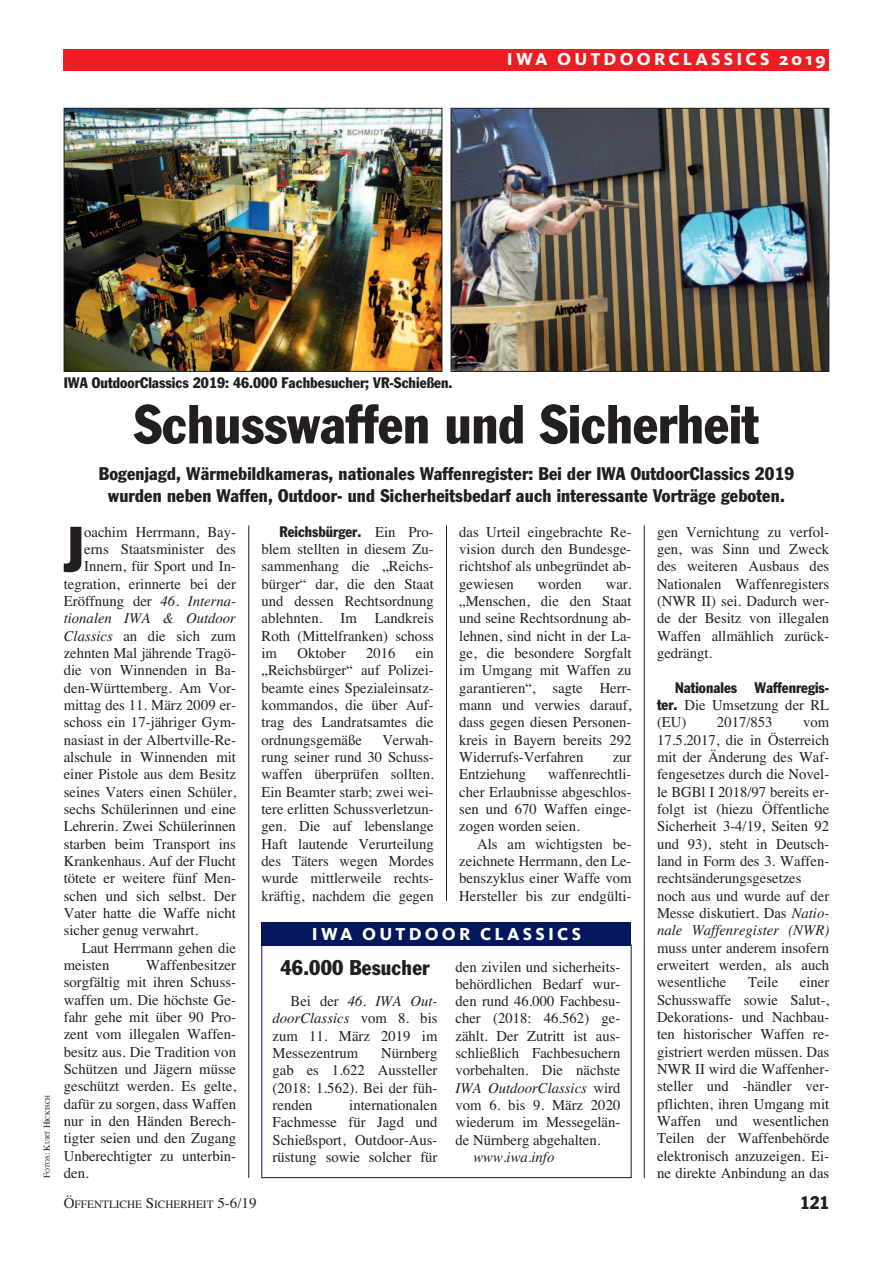
<style>
.page{position:relative;width:893px;height:1263px;background:#fff}
.page>*{position:absolute;margin:0;border:0;box-sizing:border-box;transform-origin:0 0}
.t1{font:condensed 62.7px "Franklin Gothic";color:#231f20}
.t2{font:condensed 54px "Franklin Gothic";color:#231f20}
.t3{font:condensed 21px "Franklin Gothic";letter-spacing:.01em;color:#231f20}
.t4{font:condensed 18px/21.6px "Franklin Gothic";letter-spacing:.01em;color:#231f20;text-align:center}
.t5{font:800 18px "Kievit";letter-spacing:.175em;color:#fff}
.t6{font:15px/17.2px "Times";color:#231f20;text-align:justify}
.t7{font:condensed 15px "Franklin Gothic";color:#231f20}
.t8{font:italic 15px "Times";color:#231f20}
.t9{font:11.25px "Times";color:#231f20}
.t10{font:6.75px "Times";color:#231f20}
.s1{font-size:9px}
.s2{font-style:italic}
.s3{font-family:"Times";font-stretch:normal}
.s4{font-family:"Franklin Gothic";font-stretch:condensed}
.s5{font-size:15px}
</style>
<div class="page">
<hr style="left:644px;top:525px;width:1px;height:653px;background:#231f20">
<div style="left:64px;top:49px;width:765px;height:21px;background:#ee1d23"></div>
<hr style="left:248px;top:525px;width:1px;height:653px;background:#231f20">
<hr style="left:446px;top:525px;width:1px;height:376px;background:#231f20">
<img style="left:66px;top:110px;width:374px;height:260px">
<div style="left:64px;top:108px;width:378px;height:264px;border:1px solid #231f20"></div>
<img style="left:453px;top:110px;width:374px;height:260px">
<div style="left:451px;top:108px;width:378px;height:264px;border:1px solid #231f20"></div>
<div style="left:261px;top:944px;width:370px;height:234px;border:1px solid #04175c"></div>
<div style="left:261px;top:922px;width:370px;height:23px;background:#04175c"></div>
<p class="t5" style="left:507px;top:53px;width:320px">IWA OUTDOORCLASSICS 2019</p>
<p class="t10" style="left:44px;top:1178px;width:85px;rotate:-90deg"><span class="s1">F</span>OTOS<span class="s1">: K</span>URT <span class="s1">H</span>ICKISCH</p>
<p class="t7" style="left:64px;top:378px;width:390px">IWA OutdoorClassics 2019: 46.000 Fachbesucher; VR-Schießen.</p>
<h2 class="t2" style="left:134px;top:405px;width:626px">Schusswaffen und Sicherheit</h2>
<p class="t4" style="left:99px;top:464px;width:697px">Bogenjagd, Wärmebildkameras, nationales Waffenregister: Bei der IWA OutdoorClassics 2019 wurden neben Waffen, Outdoor- und Sicherheitsbedarf auch interessante Vorträge geboten.</p>
<h1 class="t1" style="left:64px;top:527px;width:22px">J</h1>
<p class="t6" style="left:84px;top:523px;width:153px">oachim Herrmann, Bay-</p>
<p class="t6" style="left:84px;top:540px;width:153px">erns Staatsminister des</p>
<p class="t6" style="left:84px;top:558px;width:153px">Innern, für Sport und In-</p>
<p class="t6" style="left:64px;top:575px;width:174px">tegration, erinnerte bei der</p>
<p class="t6" style="left:64px;top:592px;width:174px">Eröffnung der <span class="s2">46. Interna-</span></p>
<p class="t8" style="left:64px;top:609px;width:174px">tionalen IWA &amp; Outdoor</p>
<p class="t6" style="left:64px;top:627px;width:174px"><span class="s2">Classics</span> an die sich zum</p>
<p class="t6" style="left:64px;top:644px;width:174px">zehnten Mal jährende Tragö-</p>
<p class="t6" style="left:64px;top:661px;width:174px">die von Winnenden in Ba-</p>
<p class="t6" style="left:64px;top:679px;width:174px">den-Württemberg. Am Vor-</p>
<p class="t6" style="left:64px;top:696px;width:174px">mittag des 11. März 2009 er-</p>
<p class="t6" style="left:64px;top:713px;width:174px">schoss ein 17-jähriger Gym-</p>
<p class="t6" style="left:64px;top:731px;width:174px">nasiast in der Albertville-Re-</p>
<p class="t6" style="left:64px;top:748px;width:174px">alschule in Winnenden mit</p>
<p class="t6" style="left:64px;top:765px;width:174px">einer Pistole aus dem Besitz</p>
<p class="t6" style="left:64px;top:783px;width:174px">seines Vaters einen Schüler,</p>
<p class="t6" style="left:64px;top:800px;width:174px">sechs Schülerinnen und eine</p>
<p class="t6" style="left:64px;top:817px;width:174px">Lehrerin. Zwei Schülerinnen</p>
<p class="t6" style="left:64px;top:835px;width:174px">starben beim Transport ins</p>
<p class="t6" style="left:64px;top:852px;width:174px">Krankenhaus. Auf der Flucht</p>
<p class="t6" style="left:64px;top:869px;width:174px">tötete er weitere fünf Men-</p>
<p class="t6" style="left:64px;top:887px;width:174px">schen und sich selbst. Der</p>
<p class="t6" style="left:64px;top:904px;width:174px">Vater hatte die Waffe nicht</p>
<p class="t6" style="left:64px;top:921px;width:136px">sicher genug verwahrt.</p>
<p class="t6" style="left:82px;top:939px;width:156px">Laut Herrmann gehen die</p>
<p class="t6" style="left:64px;top:956px;width:47px">meisten</p>
<p class="t6" style="left:64px;top:956px;width:174px;text-indent:82px">Waffenbesitzer sorgfältig mit ihren Schuss&shy;waffen um. Die höchste Ge&shy;fahr gehe mit über 90 Pro&shy;zent vom illegalen Waffen&shy;besitz aus. Die Tradition von Schützen und Jägern müsse geschützt werden. Es gelte, dafür zu sorgen, dass Waffen nur in den Händen Berech&shy;tigter seien und den Zugang Unberechtigter zu unterbin&shy;den.</p>
<p class="t7" style="left:280px;top:526px;width:156px">Reichsbürger. <span class="s3">Ein Pro-</span></p>
<p class="t6" style="left:262px;top:540px;width:174px">blem stellten in diesem Zu&shy;sammenhang die „Reichs&shy;bürger“ dar, die den Staat und dessen Rechtsordnung ablehnten. Im Landkreis Roth (Mittelfranken) schoss im</p>
<p class="t6" style="left:297px;top:644px;width:50px">Oktober</p>
<p class="t6" style="left:366px;top:644px;width:31px">2016</p>
<p class="t6" style="left:262px;top:644px;width:174px;text-indent:154px">ein „Reichsbürger“ auf Polizei&shy;beamte eines Spezialeinsatz&shy;kommandos, die über Auf&shy;trag des Landratsamtes die ordnungsgemäße</p>
<p class="t6" style="left:262px;top:731px;width:174px;text-indent:121px">Verwah&shy;rung seiner rund 30 Schuss&shy;waffen überprüfen sollten.<br>Ein Beamter starb; zwei wei&shy;tere erlitten Schussverletzun&shy;gen. Die auf lebenslange Haft lautende Verurteilung des Täters wegen Mordes wurde mittlerweile rechts&shy;kräftig, nachdem die gegen</p>
<p class="t6" style="left:459px;top:523px;width:174px">das Urteil eingebrachte Re&shy;vision durch den Bundesge&shy;richtshof als unbegründet ab&shy;gewiesen</p>
<p class="t6" style="left:538px;top:575px;width:46px">worden</p>
<p class="t6" style="left:459px;top:575px;width:174px;text-indent:146px">war. „Menschen, die den Staat und seine Rechtsordnung ab&shy;lehnen, sind nicht in der La&shy;ge, die besondere Sorgfalt im Umgang mit Waffen zu garantieren“, sagte Herr&shy;mann und verwies darauf, dass gegen diesen Personen&shy;kreis in Bayern bereits 292<br>Widerrufs-Verfahren</p>
<p class="t6" style="left:613px;top:748px;width:20px">zur</p>
<p class="t6" style="left:459px;top:765px;width:174px;text-indent:89px">waffenrechtli&shy;cher Erlaubnisse abgeschlos&shy;sen und 670 Waffen einge&shy;zogen worden seien.</p>
<p class="t6" style="left:459px;top:835px;width:174px;text-indent:18px">Als am wichtigsten be&shy;zeichnete Herrmann, den Le&shy;benszyklus einer Waffe vom Hersteller bis zur endgülti-</p>
<p class="t6" style="left:459px;top:765px;width:68px">Entziehung</p>
<p class="t5" style="left:312px;top:928px;width:271px">IWA OUTDOOR CLASSICS</p>
<h3 class="t3" style="left:280px;top:960px;width:151px">46.000 Besucher</h3>
<p class="t6" style="left:273px;top:992px;width:166px;text-indent:18px">Bei der <span class="s2">46. IWA Out&shy;doorClassics</span> vom 8. bis zum 11. März 2019 im Messezentrum</p>
<p class="t6" style="left:273px;top:1044px;width:166px;text-indent:109px">Nürnberg gab es 1.622 Aussteller (2018: 1.562). Bei der füh&shy;renden</p>
<p class="t6" style="left:273px;top:1096px;width:166px;text-indent:77px">internationalen Fachmesse für Jagd und Schießsport, Outdoor-Aus&shy;rüstung sowie solcher für</p>
<p class="t6" style="left:455px;top:958px;width:166px">den zivilen und sicherheits&shy;behördlichen Bedarf wur&shy;den rund 46.000 Fachbesu&shy;cher (2018: 46.562) ge&shy;zählt. Der Zutritt ist aus&shy;schließlich Fachbesuchern vorbehalten. Die nächste <span class="s2">IWA OutdoorClassics</span> wird vom 6. bis 9. März 2020 wiederum im Messegelän&shy;de Nürnberg abgehalten.</p>
<p class="t8" style="left:473px;top:1148px;width:82px">www.iwa.info</p>
<p class="t6" style="left:657px;top:523px;width:174px">gen Vernichtung zu verfol&shy;gen, was Sinn und Zweck des weiteren Ausbaus des Nationalen Waffenregisters (NWR II) sei. Dadurch wer&shy;de der Besitz von illegalen Waffen allmählich zurück&shy;gedrängt.</p>
<p class="t7" style="left:675px;top:682px;width:156px">Nationales Waffenregis-</p>
<p class="t6" style="left:657px;top:696px;width:174px"><span class="s4">ter.</span> Die Umsetzung der RL (EU) 2017/853</p>
<p class="t6" style="left:657px;top:713px;width:174px;text-align:left;text-indent:146px">vom<br>17.5.2017, die in Österreich mit der Änderung des Waf&shy;fengesetzes durch die Novel&shy;le BGBl I 2018/97 bereits er&shy;folgt ist (hiezu Öffentliche<br>Sicherheit 3-4/19, Seiten 92 und 93), steht in Deutsch&shy;land in Form des 3. Waffen&shy;rechtsänderungsgesetzes noch aus und wurde auf der<br>Messe diskutiert. Das <span class="s2">Natio&shy;nale Waffenregister (NWR)</span></p>
<p class="t6" style="left:657px;top:939px;width:174px">muss unter anderem insofern erweitert werden, als auch wesentliche</p>
<p class="t6" style="left:748px;top:973px;width:32px">Teile</p>
<p class="t6" style="left:657px;top:973px;width:174px;text-indent:143px">einer Schusswaffe sowie Salut-, Dekorations- und Nachbau&shy;ten historischer Waffen re&shy;gistriert werden müssen. Das NWR II wird die Waffenher&shy;steller und -händler ver&shy;pflichten, ihren Umgang mit Waffen und wesentlichen Teilen der Waffenbehörde elektronisch anzuzeigen. Ei&shy;ne direkte Anbindung an das</p>
<p class="t9" style="left:64px;top:1198px;width:194px"><span class="s5">Ö</span>FFENTLICHE <span class="s5">S</span>ICHERHEIT <span class="s5">5-6/19</span></p>
<p class="t4" style="left:800px;top:1193px;width:30px">121</p>
</div>
